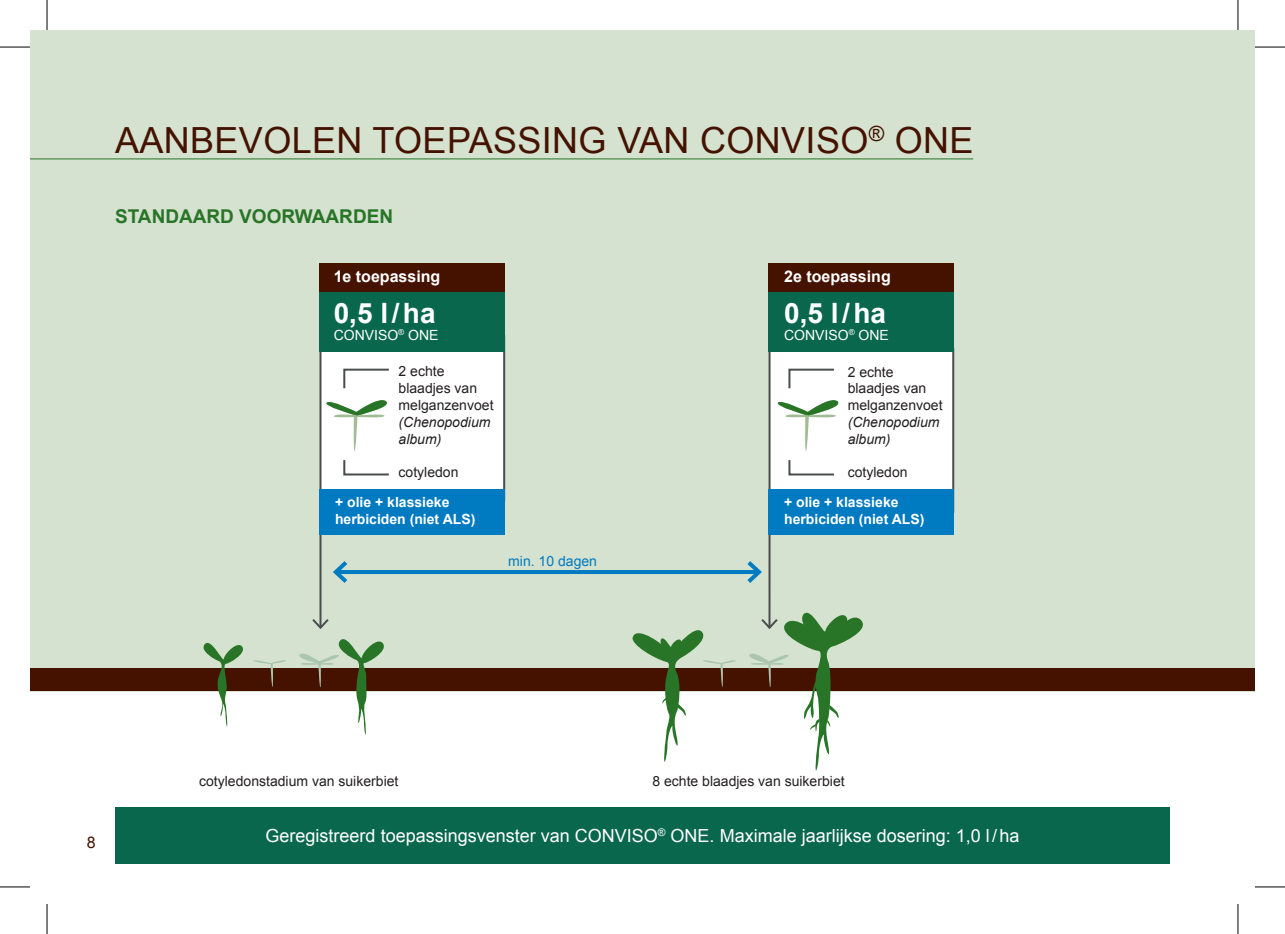
<style>
.page{position:relative;width:1285px;height:934px;background:#fff}
.page>*{position:absolute;margin:0;border:0;box-sizing:border-box;transform-origin:0 0}
.t1{font:36px "Arial";letter-spacing:.01em;color:#451200}
.t2{font:700 28px "Arial";color:#fff}
.t3{font:700 19px "Arial";color:#297528}
.t4{font:18px "Arial";color:#fff}
.t5{font:700 16px "Arial";color:#fff}
.t6{font:16px "Arial";color:#451200}
.t7{font:14px/16.8px "Arial";color:#231f20}
.t8{font:700 14px/16.8px "Arial";color:#fff}
.t9{font:italic 14px/16.8px "Arial";color:#231f20}
.t10{font:14px "Arial";color:#fff}
.t11{font:14px "Arial";color:#007ac0}
</style>
<div class="page">
<div style="left:115px;top:807px;width:1055px;height:56px;background:#09674e"></div>
<div style="left:30px;top:30px;width:1225px;height:660px;background:#d5e2d0"></div>
<div style="left:30px;top:668px;width:1225px;height:22px;background:#451200"></div>
<div style="left:319px;top:335px;width:186px;height:166px;background:#fff;border:2px solid #4b4c4d"></div>
<div style="left:319px;top:291px;width:186px;height:60px;background:#09674e"></div>
<div style="left:319px;top:263px;width:186px;height:28px;background:#451200"></div>
<hr style="left:319px;top:501px;width:2px;height:126px;background:#4b4c4d">
<svg style="left:343px;top:460px;width:46px;height:16px"></svg>
<svg style="left:326px;top:368px;width:63px;height:83px"></svg>
<div style="left:768px;top:348px;width:186px;height:164px;background:#fff;border:2px solid #4b4c4d"></div>
<div style="left:768px;top:291px;width:186px;height:60px;background:#09674e"></div>
<div style="left:768px;top:263px;width:186px;height:28px;background:#451200"></div>
<hr style="left:768px;top:501px;width:2px;height:126px;background:#4b4c4d">
<svg style="left:788px;top:460px;width:46px;height:16px"></svg>
<svg style="left:777px;top:368px;width:62px;height:83px"></svg>
<svg style="left:253px;top:660px;width:33px;height:27px"></svg>
<svg style="left:295px;top:616px;width:93px;height:119px"></svg>
<svg style="left:198px;top:642px;width:49px;height:85px"></svg>
<svg style="left:351px;top:570px;width:392px;height:3px"></svg>
<svg style="left:333px;top:561px;width:18px;height:22px"></svg>
<svg style="left:743px;top:561px;width:19px;height:22px"></svg>
<svg style="left:631px;top:630px;width:105px;height:132px"></svg>
<svg style="left:745px;top:606px;width:128px;height:165px"></svg>
<hr style="left:30px;top:158px;width:943px;height:1px;background:#297528">
<div style="left:768px;top:489px;width:186px;height:45px;background:#007ac0"></div>
<div style="left:319px;top:489px;width:186px;height:45px;background:#007ac0"></div>
<hr style="left:0;top:47px;width:30px;height:1px;background:#000">
<hr style="left:1255px;top:47px;width:30px;height:1px;background:#000">
<hr style="left:0;top:886px;width:30px;height:1px;background:#000">
<hr style="left:1255px;top:886px;width:30px;height:1px;background:#000">
<hr style="left:47px;top:0;width:1px;height:30px;background:#000">
<hr style="left:47px;top:903px;width:1px;height:30px;background:#000">
<hr style="left:1237px;top:0;width:1px;height:30px;background:#000">
<hr style="left:1237px;top:903px;width:1px;height:30px;background:#000">
<h1 class="t1" style="left:115px;top:116px;width:860px">AANBEVOLEN TOEPASSING VAN CONVISO<sup>®</sup> ONE</h1>
<h3 class="t3" style="left:115px;top:203px;width:279px">STANDAARD VOORWAARDEN</h3>
<p class="t5" style="left:334px;top:266px;width:108px">1e toepassing</p>
<p class="t5" style="left:784px;top:266px;width:108px">2e toepassing</p>
<h2 class="t2" style="left:334px;top:295px;width:103px">0,5 l/ha</h2>
<p class="t10" style="left:334px;top:326px;width:106px">CONVISO<sup>®</sup> ONE</p>
<h2 class="t2" style="left:784px;top:295px;width:103px">0,5 l/ha</h2>
<p class="t10" style="left:784px;top:326px;width:106px">CONVISO<sup>®</sup> ONE</p>
<p class="t7" style="left:398px;top:363px;width:96px">2 echte blaadjes van melganzenvoet</p>
<p class="t9" style="left:398px;top:413px;width:93px">(Chenopodium album)</p>
<p class="t7" style="left:398px;top:464px;width:61px">cotyledon</p>
<p class="t7" style="left:847px;top:363px;width:96px">2 echte blaadjes van melganzenvoet</p>
<p class="t9" style="left:847px;top:413px;width:93px">(Chenopodium album)</p>
<p class="t7" style="left:847px;top:464px;width:61px">cotyledon</p>
<p class="t8" style="left:335px;top:494px;width:142px">+ olie + klassieke herbiciden (niet ALS)</p>
<p class="t8" style="left:784px;top:494px;width:142px">+ olie + klassieke herbiciden (niet ALS)</p>
<p class="t11" style="left:508px;top:551px;width:90px">min. 10 dagen</p>
<p class="t6" style="left:87px;top:831px;width:10px">8</p>
<p class="t7" style="left:199px;top:772px;width:201px">cotyledonstadium van suikerbiet</p>
<p class="t7" style="left:652px;top:772px;width:194px">8 echte blaadjes van suikerbiet</p>
<p class="t4" style="left:266px;top:823px;width:755px">Geregistreerd toepassingsvenster van CONVISO<sup>®</sup> ONE. Maximale jaarlijkse dosering: 1,0 l/ha</p>
</div>
